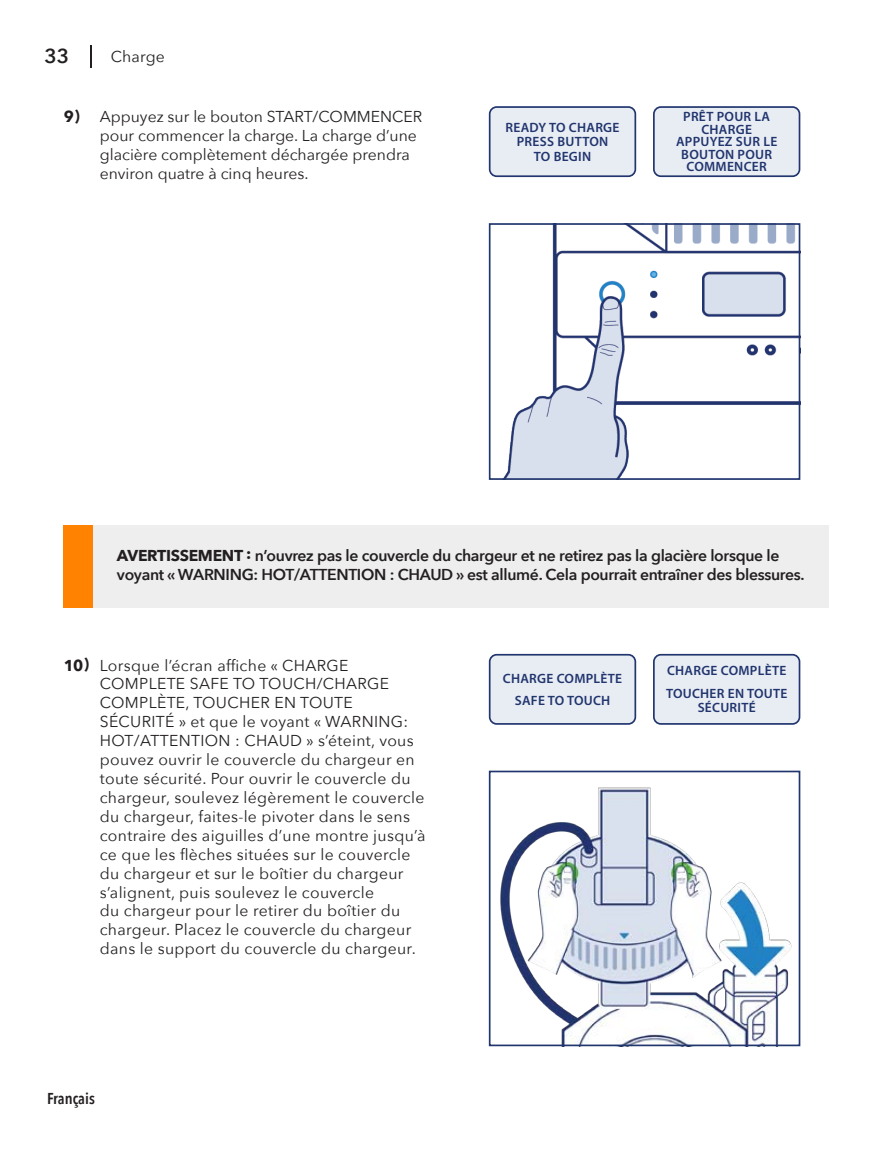
<style>
.page{position:relative;width:893px;height:1149px;background:#fff}
.page>*{position:absolute;margin:0;border:0;box-sizing:border-box;transform-origin:0 0}
.t1{font:600 20.25px "Avenir Next";color:#231f20}
.t2{font:15.75px/18.9px "Avenir Next";letter-spacing:.02em;color:#231f20}
.t3{font:600 15.75px/18.9px "Avenir Next";letter-spacing:-.02em;color:#231f20}
.t4{font:15.75px/18.9px "Avenir Next";color:#231f20}
.t5{font:600 15.75px "Avenir Next Condensed";color:#231f20}
.t6{font:700 15.75px "Avenir Next";color:#231f20}
.t7{font:600 13.5px/12.4px "Myriad Pro";letter-spacing:.02em;color:#21356e;text-align:center}
.s1{font-weight:700}
</style>
<div class="page">
<svg style="left:91px;top:46px;width:1px;height:22px"></svg>
<div style="left:64px;top:525px;width:765px;height:83px;background:#eeeeef"></div>
<div style="left:64px;top:525px;width:29px;height:83px;background:#ff8200"></div>
<img style="left:505px;top:226px;width:292px;height:250px">
<div style="left:489px;top:223px;width:311px;height:256px;border:2px solid #21356e"></div>
<img style="left:500px;top:787px;width:292px;height:255px">
<div style="left:489px;top:770px;width:311px;height:275px;border:2px solid #21356e"></div>
<div style="left:654px;top:654px;width:145px;height:69px;background:#e8ecf3;border-radius:7px"></div>
<div style="left:653px;top:653px;width:147px;height:71px;border:2px solid #21356e;border-radius:7px"></div>
<div style="left:654px;top:107px;width:145px;height:69px;background:#e8ecf3;border-radius:7px"></div>
<div style="left:653px;top:106px;width:147px;height:71px;border:2px solid #21356e;border-radius:7px"></div>
<div style="left:490px;top:654px;width:145px;height:69px;background:#e8ecf3;border-radius:7px"></div>
<div style="left:489px;top:653px;width:147px;height:71px;border:2px solid #21356e;border-radius:7px"></div>
<div style="left:490px;top:107px;width:145px;height:69px;background:#e8ecf3;border-radius:7px"></div>
<div style="left:489px;top:106px;width:147px;height:71px;border:2px solid #21356e;border-radius:7px"></div>
<p class="t1" style="left:44px;top:38px;width:26px">33</p>
<p class="t2" style="left:111px;top:46px;width:56px">Charge</p>
<p class="t6" style="left:64px;top:102px;width:18px">9)</p>
<p class="t4" style="left:100px;top:106px;width:324px">Appuyez sur le bouton START/COMMENCER pour commencer la charge. La charge d’une glacière complètement déchargée prendra environ quatre à cinq heures.</p>
<p class="t7" style="left:505px;top:119px;width:116px;line-height:14.6px">READY TO CHARGE<br>PRESS BUTTON<br>TO BEGIN</p>
<p class="t7" style="left:676px;top:110px;width:103px">PRÊT POUR LA<br>CHARGE<br>APPUYEZ SUR LE<br>BOUTON POUR<br>COMMENCER</p>
<p class="t3" style="left:117px;top:545px;width:689px"><span class="s1">AVERTISSEMENT :</span> n’ouvrez pas le couvercle du chargeur et ne retirez pas la glacière lorsque le voyant « WARNING: HOT/ATTENTION : CHAUD » est allumé. Cela pourrait entraîner des blessures.</p>
<p class="t6" style="left:64px;top:651px;width:27px">10)</p>
<p class="t2" style="left:100px;top:654px;width:327px">Lorsque l’écran affiche « CHARGE COMPLETE SAFE TO TOUCH/CHARGE COMPLÈTE, TOUCHER EN TOUTE SÉCURITÉ » et que le voyant « WARNING:<br>HOT/ATTENTION : CHAUD » s’éteint, vous pouvez ouvrir le couvercle du chargeur en toute sécurité. Pour ouvrir le couvercle du chargeur, soulevez légèrement le couvercle du chargeur, faites-le pivoter dans le sens contraire des aiguilles d’une montre jusqu’à ce que les flèches situées sur le couvercle du chargeur et sur le boîtier du chargeur s’alignent, puis soulevez le couvercle<br>du chargeur pour le retirer du boîtier du chargeur. Placez le couvercle du chargeur dans le support du couvercle du chargeur.</p>
<p class="t7" style="left:503px;top:671px;width:121px">CHARGE COMPLÈTE</p>
<p class="t7" style="left:515px;top:693px;width:97px">SAFE TO TOUCH</p>
<p class="t7" style="left:667px;top:664px;width:121px">CHARGE COMPLÈTE</p>
<p class="t7" style="left:666px;top:685px;width:123px;line-height:14.6px">TOUCHER EN TOUTE<br>SÉCURITÉ</p>
<p class="t5" style="left:47px;top:1084px;width:49px">Français</p>
</div>
